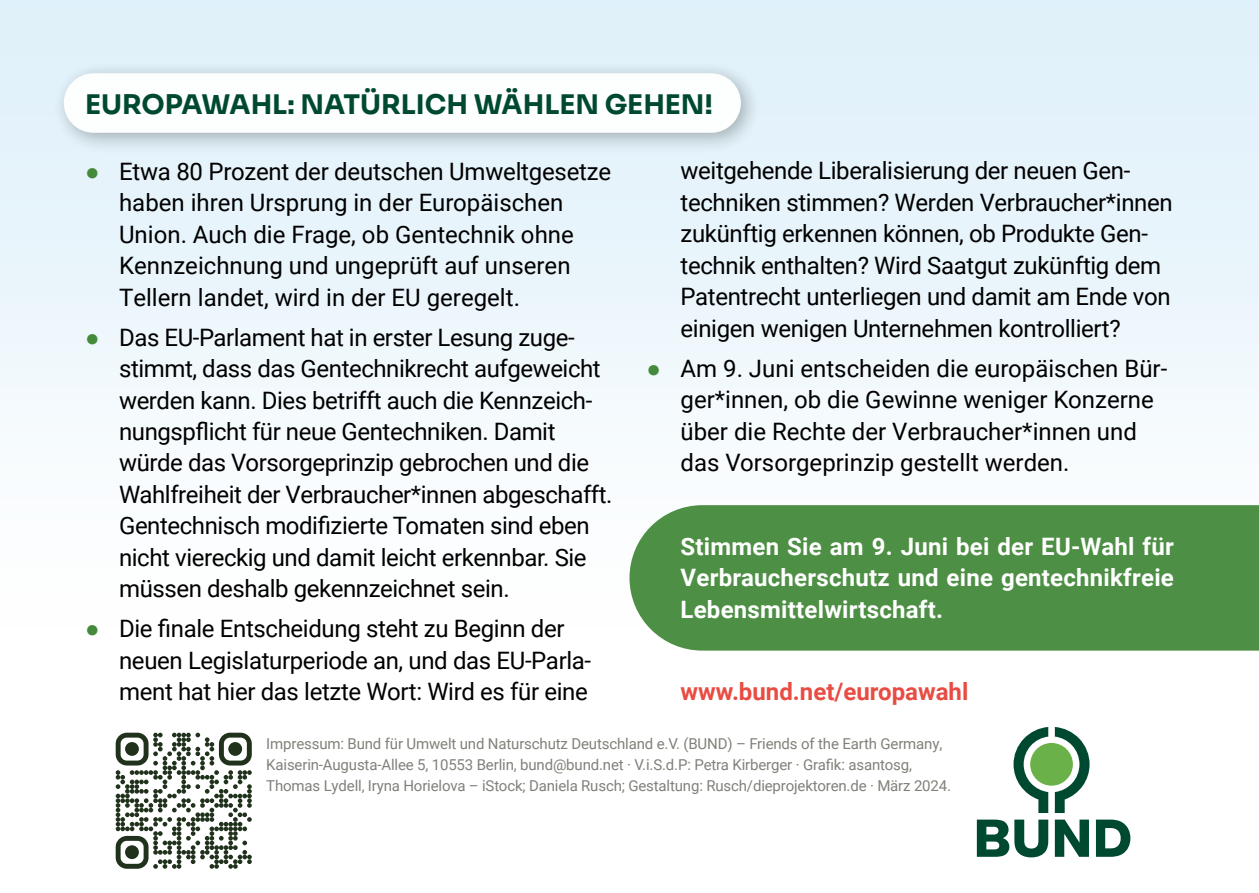
<style>
.page{position:relative;width:1259px;height:893px;background:#fff}
.page>*{position:absolute;margin:0;border:0;box-sizing:border-box;transform-origin:0 0}
.t1{font:700 27px "Sora";color:#004931}
.t2{font:24px/31.5px "Roboto";letter-spacing:-.015em;color:#000}
.t3{font:700 24px/31.5px "Roboto";letter-spacing:.01em;color:#fff;text-align:justify}
.t4{font:700 24px "Roboto";color:#e84c42}
.t5{font:15px/21px "Roboto";letter-spacing:-.01em;color:#81807a}
.s1{font-family:"Arial";font-weight:700;color:#448a3b}
</style>
<div class="page">
<div style="left:0;top:0;width:1259px;height:854px;background:linear-gradient(to bottom,#dff0fa,#fff)"></div>
<div style="left:51px;top:60px;width:711px;height:94px;background:#000;opacity:.3"></div>
<div style="left:64px;top:73px;width:677px;height:60px;background:#fff;border-radius:30px"></div>
<svg style="left:116px;top:733px;width:136px;height:136px"></svg>
<div style="left:125px;top:742px;width:14px;height:14px;background:#20311c;border-radius:50%"></div>
<div style="left:228px;top:742px;width:14px;height:14px;background:#20311c;border-radius:50%"></div>
<div style="left:125px;top:845px;width:14px;height:14px;background:#20311c;border-radius:50%"></div>
<div style="left:629px;top:505px;width:630px;height:146px;background:#4d8f44"></div>
<svg style="left:957px;top:711px;width:188px;height:147px"></svg>
<div style="left:1030px;top:743px;width:43px;height:43px;background:#69b148;border-radius:50%"></div>
<p class="t1" style="left:85px;top:82px;width:629px">EUROPAWAHL: NATÜRLICH WÄHLEN GEHEN!</p>
<p class="t2" style="left:119px;top:154px;width:494px;text-indent:-34px"><span class="s1">●</span> Etwa 80 Prozent der deutschen Umweltgesetze haben ihren Ursprung in der Europäischen Union. Auch die Frage, ob Gentechnik ohne Kennzeichnung und ungeprüft auf unseren Tellern landet, wird in der EU geregelt.</p>
<p class="t2" style="left:119px;top:320px;width:495px;text-indent:-34px"><span class="s1">●</span> Das EU-Parlament hat in erster Lesung zuge&shy;stimmt, dass das Gentechnikrecht aufgeweicht werden kann. Dies betrifft auch die Kennzeich&shy;nungspflicht für neue Gentechniken. Damit würde das Vorsorgeprinzip gebrochen und die Wahlfreiheit der Verbraucher*innen abgeschafft.<br>Gentechnisch modifizierte Tomaten sind eben nicht viereckig und damit leicht erkennbar. Sie müssen deshalb gekennzeichnet sein.</p>
<p class="t2" style="left:119px;top:612px;width:473px;text-indent:-34px"><span class="s1">●</span> Die finale Entscheidung steht zu Beginn der neuen Legislaturperiode an, und das EU-Parla&shy;ment hat hier das letzte Wort: Wird es für eine</p>
<p class="t2" style="left:680px;top:154px;width:494px">weitgehende Liberalisierung der neuen Gen&shy;techniken stimmen? Werden Verbraucher*innen zukünftig erkennen können, ob Produkte Gen&shy;technik enthalten? Wird Saatgut zukünftig dem Patentrecht unterliegen und damit am Ende von einigen wenigen Unternehmen kontrolliert?</p>
<p class="t2" style="left:680px;top:352px;width:488px;text-indent:-34px"><span class="s1">●</span> Am 9. Juni entscheiden die europäischen Bür&shy;ger*innen, ob die Gewinne weniger Konzerne über die Rechte der Verbraucher*innen und das Vorsorgeprinzip gestellt werden.</p>
<p class="t3" style="left:680px;top:530px;width:495px">Stimmen Sie am 9. Juni bei der EU-Wahl für Verbraucherschutz und eine gentechnikfreie Lebensmittelwirtschaft.</p>
<p class="t4" style="left:680px;top:675px;width:289px">www.bund.net/europawahl</p>
<p class="t5" style="left:266px;top:733px;width:686px">Impressum: Bund für Umwelt und Naturschutz Deutschland e.V. (BUND) – Friends of the Earth Germany,<br>Kaiserin-Augusta-Allee 5, 10553 Berlin, bund@bund.net · V.i.S.d.P: Petra Kirberger · Grafik: asantosg,<br>Thomas Lydell, Iryna Horielova – iStock; Daniela Rusch; Gestaltung: Rusch/dieprojektoren.de · März 2024.</p>
</div>
